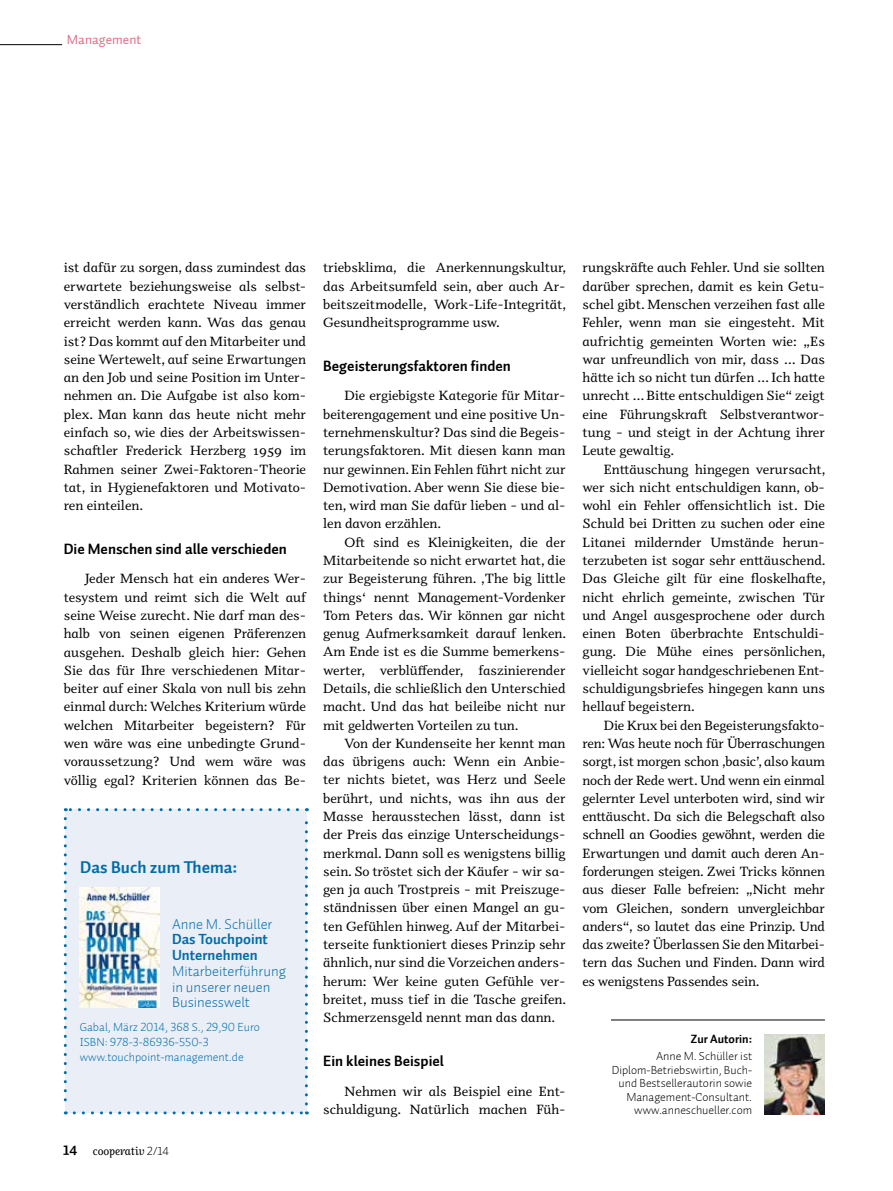
<style>
.page{position:relative;width:893px;height:1191px;background:#fff}
.page>*{position:absolute;margin:0;border:0;box-sizing:border-box;transform-origin:0 0}
.t1{font:17.1px "Auto 1 Bold LF";color:#006ca8}
.t2{font:15px "Auto 1 Bold LF";color:#000}
.t3{font:14.7px/15.8px "Auto 1 Light LF";color:#006ca8}
.t4{font:14.7px/15.8px "Auto 1 Bold LF";color:#006ca8}
.t5{font:13.5px/18.3px "Odile";color:#000;text-align:justify}
.t6{font:13.5px "Auto 1";color:#df6f88}
.t7{font:12px/13.5px "Auto 1 Light LF";color:#000;text-align:right}
.t8{font:12px/15px "Auto 1 Light LF";color:#006ca8}
.t9{font:italic 12px "Odile Upright";color:#000}
.t10{font:12px "Auto 1 Bold LF";color:#000}
.s1{font-family:"Auto 1 Bold LF";font-style:normal;font-size:13.5px}
.s2{font-family:"Auto 1 Light LF";font-style:normal}
</style>
<div class="page">
<hr style="left:0;top:44px;width:62px;height:1px;background:#000">
<img style="left:765px;top:1034px;width:60px;height:80px">
<hr style="left:611px;top:1019px;width:214px;height:1px;background:#000">
<div style="left:65px;top:809px;width:241px;height:304px;background:#eaeef6"></div>
<svg style="left:64px;top:818px;width:3px;height:296px"></svg>
<svg style="left:74px;top:1111px;width:233px;height:3px"></svg>
<svg style="left:305px;top:808px;width:3px;height:296px"></svg>
<svg style="left:65px;top:808px;width:232px;height:3px"></svg>
<img style="left:80px;top:887px;width:79px;height:120px">
<p class="t6" style="left:67px;top:31px;width:76px">Management</p>
<p class="t5" style="left:64px;top:258px;width:244px">ist dafür zu sorgen, dass zumindest das erwartete beziehungsweise als selbst&shy;verständlich erachtete Niveau immer erreicht werden kann. Was das genau ist? Das kommt auf den Mitarbeiter und seine Wertewelt, auf seine Erwartungen an den Job und seine Position im Unter&shy;nehmen an. Die Aufgabe ist also kom&shy;plex. Man kann das heute nicht mehr einfach so, wie dies der Arbeitswissen&shy;schaftler Frederick Herzberg 1959 im Rahmen seiner Zwei-Faktoren-Theorie tat, in Hygienefaktoren und Motivato&shy;ren einteilen.</p>
<p class="t2" style="left:64px;top:539px;width:225px">Die Menschen sind alle verschieden</p>
<p class="t5" style="left:64px;top:569px;width:244px;text-indent:21px">Jeder Mensch hat ein anderes Wer&shy;tesystem und reimt sich die Welt auf seine Weise zurecht. Nie darf man des&shy;halb von seinen eigenen Präferenzen ausgehen. Deshalb gleich hier: Gehen Sie das für Ihre verschiedenen Mitar&shy;beiter auf einer Skala von null bis zehn einmal durch: Welches Kriterium würde welchen Mitarbeiter begeistern? Für wen wäre was eine unbedingte Grund&shy;voraussetzung? Und wem wäre was völlig egal? Kriterien können das Be-</p>
<p class="t1" style="left:80px;top:856px;width:159px">Das Buch zum Thema:</p>
<p class="t3" style="left:172px;top:915px;width:102px">Anne M. Schüller</p>
<p class="t4" style="left:172px;top:931px;width:97px">Das Touchpoint<br>Unternehmen</p>
<p class="t3" style="left:172px;top:963px;width:115px">Mitarbeiterführung in unserer neuen<br>Businesswelt</p>
<p class="t8" style="left:80px;top:1019px;width:182px">Gabal, März 2014, 368 S., 29,90 Euro<br>ISBN: 978-3-86936-550-3 www.touchpoint-management.de</p>
<p class="t9" style="left:63px;top:1142px;width:107px"><span class="s1">14</span> cooperativ <span class="s2">2/14</span></p>
<p class="t5" style="left:323px;top:258px;width:245px">triebsklima, die Anerkennungskultur, das Arbeitsumfeld sein, aber auch Ar&shy;beitszeitmodelle, Work-Life-Integrität, Gesundheitsprogramme usw.</p>
<p class="t2" style="left:323px;top:356px;width:189px">Begeisterungsfaktoren finden</p>
<p class="t5" style="left:323px;top:386px;width:244px;text-indent:21px">Die ergiebigste Kategorie für Mitar&shy;beiterengagement und eine positive Un&shy;ternehmenskultur? Das sind die Begeis&shy;terungsfaktoren. Mit diesen kann man nur gewinnen. Ein Fehlen führt nicht zur Demotivation. Aber wenn Sie diese bie&shy;ten, wird man Sie dafür lieben – und al&shy;len davon erzählen.</p>
<p class="t5" style="left:323px;top:532px;width:245px;text-indent:21px">Oft sind es Kleinigkeiten, die der Mitarbeitende so nicht erwartet hat, die zur Begeisterung führen. ‚The big little things‘ nennt Management-Vordenker Tom Peters das. Wir können gar nicht genug Aufmerksamkeit darauf lenken.<br>Am Ende ist es die Summe bemerkens&shy;werter, verblüffender, faszinierender Details, die schließlich den Unterschied macht. Und das hat beileibe nicht nur mit geldwerten Vorteilen zu tun.</p>
<p class="t5" style="left:323px;top:733px;width:245px;text-indent:21px">Von der Kundenseite her kennt man das übrigens auch: Wenn ein Anbie&shy;ter nichts bietet, was Herz und Seele berührt, und nichts, was ihn aus der Masse herausstechen lässt, dann ist der Preis das einzige Unterscheidungs&shy;merkmal. Dann soll es wenigstens billig sein. So tröstet sich der Käufer – wir sa&shy;gen ja auch Trostpreis – mit Preiszuge&shy;ständnissen über einen Mangel an gu&shy;ten Gefühlen hinweg. Auf der Mitarbei&shy;terseite funktioniert dieses Prinzip sehr ähnlich, nur sind die Vorzeichen anders&shy;herum: Wer keine guten Gefühle ver&shy;breitet, muss tief in die Tasche greifen.<br>Schmerzensgeld nennt man das dann.</p>
<p class="t2" style="left:323px;top:1051px;width:122px">Ein kleines Beispiel</p>
<p class="t5" style="left:323px;top:1081px;width:244px;text-align:right">Nehmen wir als Beispiel eine Ent&shy;schuldigung. Natürlich machen Füh-</p>
<p class="t5" style="left:583px;top:258px;width:244px">rungskräfte auch Fehler. Und sie sollten darüber sprechen, damit es kein Getu&shy;schel gibt. Menschen verzeihen fast alle Fehler, wenn man sie eingesteht. Mit aufrichtig gemeinten Worten wie: „Es war unfreundlich von mir, dass … Das hätte ich so nicht tun dürfen … Ich hatte unrecht … Bitte entschuldigen Sie“ zeigt eine Führungskraft Selbstverantwor&shy;tung – und steigt in der Achtung ihrer Leute gewaltig.</p>
<p class="t5" style="left:583px;top:459px;width:245px;text-indent:21px">Enttäuschung hingegen verursacht, wer sich nicht entschuldigen kann, ob&shy;wohl ein Fehler offensichtlich ist. Die Schuld bei Dritten zu suchen oder eine Litanei mildernder Umstände herun&shy;terzubeten ist sogar sehr enttäuschend.<br>Das Gleiche gilt für eine floskelhafte, nicht ehrlich gemeinte, zwischen Tür und Angel ausgesprochene oder durch einen Boten überbrachte Entschuldi&shy;gung. Die Mühe eines persönlichen, vielleicht sogar handgeschriebenen Ent&shy;schuldigungsbriefes hingegen kann uns hellauf begeistern.</p>
<p class="t5" style="left:583px;top:715px;width:244px;text-indent:21px">Die Krux bei den Begeisterungsfakto&shy;ren: Was heute noch für Überraschungen sorgt, ist morgen schon ‚basic’, also kaum noch der Rede wert. Und wenn ein einmal gelernter Level unterboten wird, sind wir enttäuscht. Da sich die Belegschaft also schnell an Goodies gewöhnt, werden die Erwartungen und damit auch deren An&shy;forderungen steigen. Zwei Tricks können aus dieser Falle befreien: „Nicht mehr vom Gleichen, sondern unvergleichbar anders“, so lautet das eine Prinzip. Und das zweite? Überlassen Sie den Mitarbei&shy;tern das Suchen und Finden. Dann wird es wenigstens Passendes sein.</p>
<p class="t10" style="left:691px;top:1030px;width:63px">Zur Autorin:</p>
<p class="t7" style="left:612px;top:1049px;width:142px">Anne M. Schüller ist<br>Diplom-Betriebswirtin, Buch&shy;und Bestsellerautorin sowie<br>Management-Consultant. www.anneschueller.com</p>
</div>
